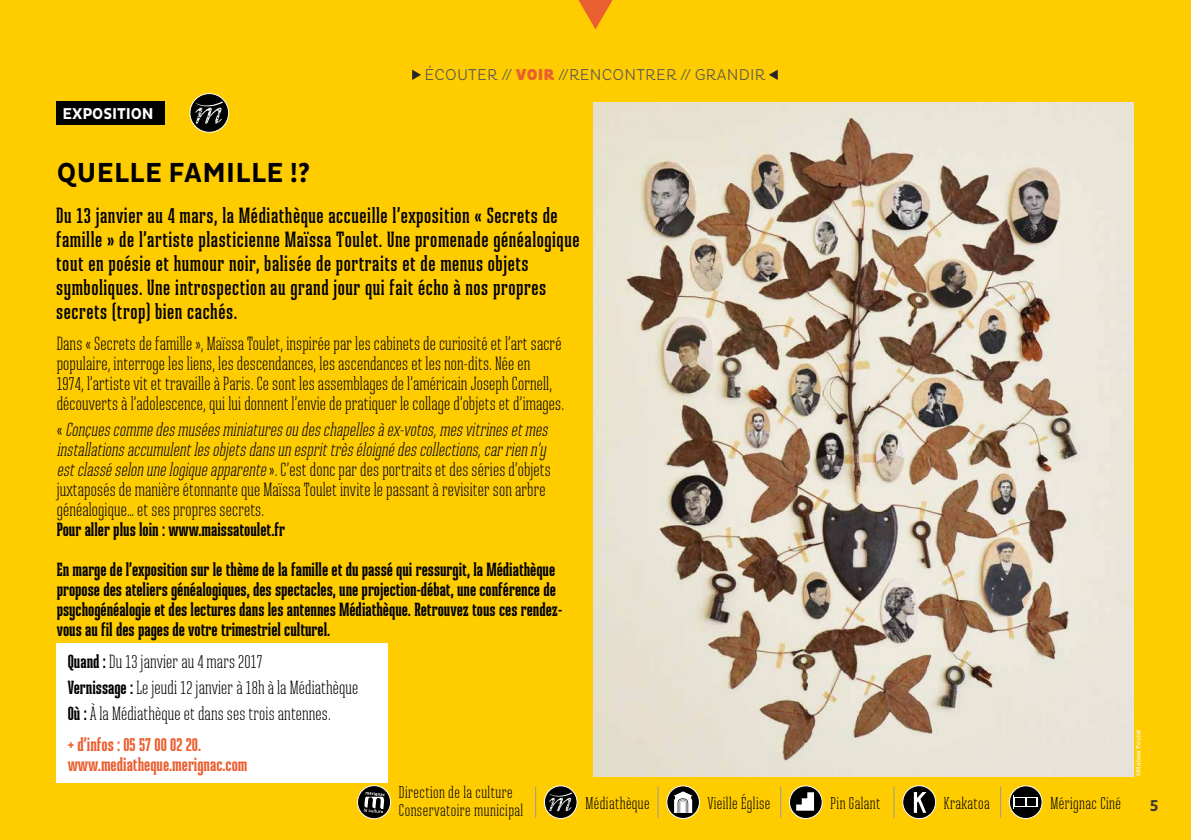
<style>
.page{position:relative;width:1191px;height:840px;background:#fff}
.page>*{position:absolute;margin:0;border:0;box-sizing:border-box;transform-origin:0 0}
.t1{font:700 28px "Pluto Cond";letter-spacing:.015em;color:#000}
.t2{font:600 22px/24px "Ristretto Slab Pro";letter-spacing:.025em;color:#000}
.t3{font:300 19px/20px "Ristretto Slab Pro";letter-spacing:.01em;color:#000}
.t4{font:italic 300 19px/20px "Ristretto Slab Pro";color:#000}
.t5{font:700 19px/20px "Ristretto Slab Pro";color:#000}
.t6{font:700 19px/20px "Ristretto Slab Pro";color:#ea5f30}
.t7{font:300 17px/18px "Ristretto Slab Pro";letter-spacing:.025em;color:#000}
.t8{font:300 16px "Pluto Cond";letter-spacing:.015em;color:#565655}
.t9{font:700 16px "Pluto Cond";letter-spacing:-.005em;color:#fff}
.t10{font:700 16px "Pluto Cond";color:#3a3a39}
.t11{font:6px "Calvert MT Std";letter-spacing:.025em;color:#fff}
.s1{font-weight:900;color:#ea5f30}
.s2{font-style:normal}
.s3{font-weight:700}
</style>
<div class="page">
<div style="left:0;top:0;width:1191px;height:839px;background:#fc0"></div>
<svg style="left:578px;top:0;width:35px;height:29px"></svg>
<svg style="left:412px;top:70px;width:9px;height:10px"></svg>
<svg style="left:769px;top:70px;width:8px;height:10px"></svg>
<hr style="left:535px;top:786px;width:1px;height:31px;background:#9c9c9d">
<hr style="left:657px;top:786px;width:1px;height:31px;background:#9c9c9d">
<hr style="left:780px;top:786px;width:1px;height:31px;background:#9c9c9d">
<hr style="left:893px;top:786px;width:1px;height:31px;background:#9c9c9d">
<hr style="left:1000px;top:786px;width:1px;height:31px;background:#9c9c9d">
<svg style="left:544px;top:785px;width:33px;height:33px"></svg>
<div style="left:544px;top:784px;width:33px;height:34px;border:1px solid #fff;border-radius:50%"></div>
<svg style="left:549px;top:792px;width:23px;height:18px"></svg>
<svg style="left:1009px;top:785px;width:33px;height:33px"></svg>
<div style="left:1009px;top:784px;width:33px;height:34px;border:1px solid #fff;border-radius:50%"></div>
<hr style="left:1013px;top:794px;width:25px;height:3px;background:#fff">
<svg style="left:1013px;top:795px;width:25px;height:13px"></svg>
<svg style="left:902px;top:785px;width:33px;height:33px"></svg>
<div style="left:902px;top:784px;width:34px;height:34px;border:1px solid #fff;border-radius:50%"></div>
<svg style="left:914px;top:791px;width:12px;height:21px"></svg>
<svg style="left:789px;top:785px;width:33px;height:33px"></svg>
<div style="left:789px;top:784px;width:33px;height:34px;border:1px solid #fff;border-radius:50%"></div>
<svg style="left:796px;top:791px;width:18px;height:19px"></svg>
<svg style="left:667px;top:785px;width:32px;height:33px"></svg>
<div style="left:666px;top:784px;width:34px;height:34px;border:1px solid #fff;border-radius:50%"></div>
<svg style="left:674px;top:791px;width:18px;height:21px"></svg>
<svg style="left:357px;top:785px;width:33px;height:33px"></svg>
<div style="left:357px;top:784px;width:34px;height:34px;border:1px solid #fff;border-radius:50%"></div>
<svg style="left:364px;top:791px;width:21px;height:20px"></svg>
<div style="left:57px;top:101px;width:108px;height:23px;background:#000"></div>
<div style="left:57px;top:643px;width:331px;height:139px;background:#fff"></div>
<svg style="left:190px;top:93px;width:39px;height:39px"></svg>
<div style="left:189px;top:93px;width:40px;height:40px;border:1px solid #fff;border-radius:50%"></div>
<svg style="left:195px;top:101px;width:28px;height:22px"></svg>
<img style="left:594px;top:102px;width:540px;height:673px">
<p class="t9" style="left:62px;top:104px;width:93px">EXPOSITION</p>
<h1 class="t1" style="left:57px;top:157px;width:255px">QUELLE FAMILLE !?</h1>
<p class="t8" style="left:424px;top:65px;width:342px">ÉCOUTER // <span class="s1">VOIR</span> //RENCONTRER // GRANDIR</p>
<p class="t2" style="left:56px;top:203px;width:525px">Du 13 janvier au 4 mars, la Médiathèque accueille l’exposition « Secrets de famille » de l’artiste plasticienne Maïssa Toulet. Une promenade généalogique tout en poésie et humour noir, balisée de portraits et de menus objets symboliques. Une introspection au grand jour qui fait écho à nos propres secrets (trop) bien cachés.</p>
<p class="t3" style="left:57px;top:333px;width:509px">Dans « Secrets de famille », Maïssa Toulet, inspirée par les cabinets de curiosité et l’art sacré populaire, interroge les liens, les descendances, les ascendances et les non-dits. Née en<br>1974, l’artiste vit et travaille à Paris. Ce sont les assemblages de l’américain Joseph Cornell, découverts à l’adolescence, qui lui donnent l’envie de pratiquer le collage d’objets et d’images.</p>
<p class="t4" style="left:57px;top:419px;width:496px"><span class="s2">«</span> Conçuescommedesmuséesminiaturesoudeschapellesàex-votos,mesvitrinesetmes installationsaccumulentlesobjetsdansunesprittrèséloignédescollections,carrienn’y estclasséselonunelogiqueapparente<span class="s2">». C’est donc par des portraits et des séries d’objets juxtaposés de manière étonnante que Maïssa Toulet invite le passant à revisiter son arbre généalogique… et ses propres secrets.</span></p>
<p class="t5" style="left:57px;top:509px;width:500px;line-height:40px">Pour aller plus loin : www.maissatoulet.fr<br>En marge de l’exposition sur le thème de la famille et du passé qui ressurgit, la Médiathèque</p>
<p class="t5" style="left:57px;top:579px;width:507px">propose des ateliers généalogiques, des spectacles, une projection-débat, une conférence de psychogénéalogie et des lectures dans les antennes Médiathèque. Retrouvez tous ces rendez&shy;vous au fil des pages de votre trimestriel culturel.</p>
<p class="t3" style="left:68px;top:648px;width:292px;line-height:25.6px"><span class="s3">Quand :</span> Du 13 janvier au 4 mars 2017<br><span class="s3">Vernissage :</span> Le jeudi 12 janvier à 18h à la Médiathèque<br><span class="s3">Où :</span> À la Médiathèque et dans ses trois antennes.</p>
<p class="t6" style="left:68px;top:734px;width:181px">+ d’infos : 05 57 00 02 20. www.mediatheque.merignac.com</p>
<p class="t7" style="left:399px;top:783px;width:126px">Direction de la culture<br>Conservatoire municipal</p>
<p class="t11" style="left:1134px;top:775px;width:48px;rotate:-90deg">©Maïssa Toulet</p>
<p class="t7" style="left:585px;top:793px;width:66px">Médiathèque</p>
<p class="t7" style="left:707px;top:793px;width:64px">Vieille Église</p>
<p class="t7" style="left:830px;top:793px;width:51px">Pin Galant</p>
<p class="t7" style="left:944px;top:793px;width:47px">Krakatoa</p>
<p class="t7" style="left:1050px;top:793px;width:72px">Mérignac Ciné</p>
<p class="t10" style="left:1149px;top:795px;width:10px">5</p>
</div>
